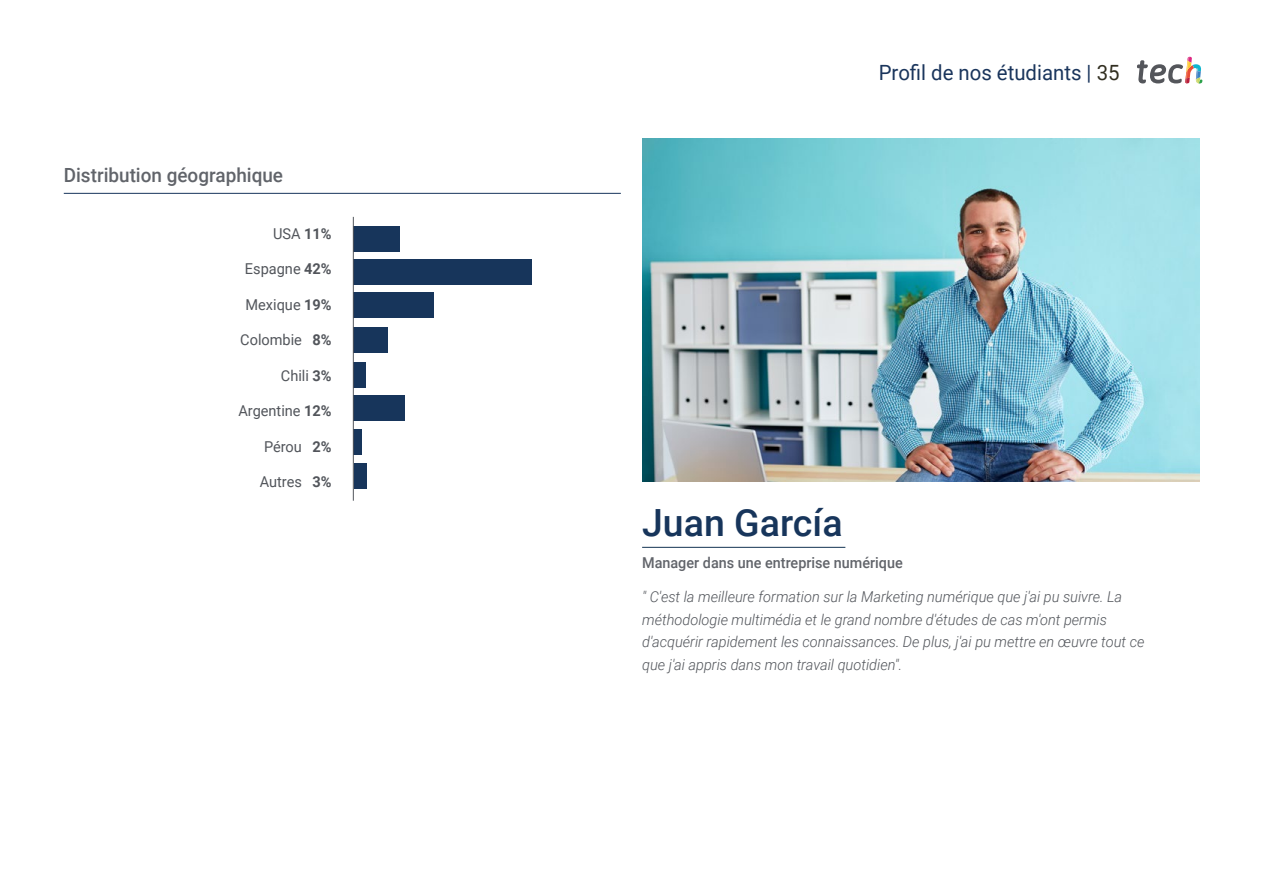
<style>
.page{position:relative;width:1263px;height:893px;background:#fff}
.page>*{position:absolute;margin:0;border:0;box-sizing:border-box;transform-origin:0 0}
.t1{font:500 37.5px "Roboto";color:#17355b}
.t2{font:21px "Roboto";color:#1a355c}
.t3{font:500 19.5px "Roboto";color:#61646a}
.t4{font:italic 300 15px/22.5px "Roboto";color:#52555b}
.t5{font:15px "Roboto";color:#52555b}
.t6{font:500 15px "Roboto";color:#61646a;scale:.96 1}
.s1{font-weight:700}
.s2{color:#312e20}
</style>
<div class="page">
<svg style="left:1137px;top:57px;width:65px;height:27px"></svg>
<hr style="left:64px;top:193px;width:557px;height:1px;background:#17355b">
<hr style="left:642px;top:547px;width:203px;height:1px;background:#123352">
<div style="left:353px;top:226px;width:47px;height:26px;background:#17355b"></div>
<div style="left:353px;top:362px;width:13px;height:26px;background:#17355b"></div>
<div style="left:353px;top:259px;width:179px;height:26px;background:#17355b"></div>
<div style="left:353px;top:395px;width:51px;height:26px;background:#17355b"></div>
<div style="left:353px;top:293px;width:81px;height:25px;background:#17355b"></div>
<div style="left:353px;top:429px;width:9px;height:25px;background:#17355b"></div>
<div style="left:354px;top:327px;width:34px;height:26px;background:#17355b"></div>
<div style="left:354px;top:464px;width:12px;height:25px;background:#17355b"></div>
<hr style="left:353px;top:217px;width:1px;height:284px;background:#52555b">
<img style="left:642px;top:138px;width:557px;height:343px">
<h3 class="t3" style="left:64px;top:161px;width:221px">Distribution géographique</h3>
<p class="t5" style="left:273px;top:223px;width:60px">USA <span class="s1">11%</span></p>
<p class="t5" style="left:245px;top:258px;width:88px">Espagne <span class="s1">42%</span></p>
<p class="t5" style="left:246px;top:294px;width:88px">Mexique <span class="s1">19%</span></p>
<p class="t5" style="left:240px;top:329px;width:93px">Colombie <span class="s1">8%</span></p>
<p class="t5" style="left:281px;top:365px;width:52px">Chili <span class="s1">3%</span></p>
<p class="t5" style="left:238px;top:400px;width:95px">Argentine <span class="s1">12%</span></p>
<p class="t5" style="left:264px;top:436px;width:69px">Pérou <span class="s1">2%</span></p>
<p class="t5" style="left:260px;top:471px;width:73px">Autres <span class="s1">3%</span></p>
<h2 class="t2" style="left:879px;top:57px;width:242px">Profil de nos étudiants | <span class="s2">35</span></h2>
<h1 class="t1" style="left:642px;top:496px;width:202px">Juan García</h1>
<p class="t6" style="left:642px;top:552px;width:273px">Manager dans une entreprise numérique</p>
<p class="t4" style="left:642px;top:585px;width:504px">" C'est la meilleure formation sur la Marketing numérique que j'ai pu suivre. La méthodologie multimédia et le grand nombre d'études de cas m'ont permis d'acquérir rapidement les connaissances. De plus, j'ai pu mettre en œuvre tout ce que j'ai appris dans mon travail quotidien".</p>
</div>
